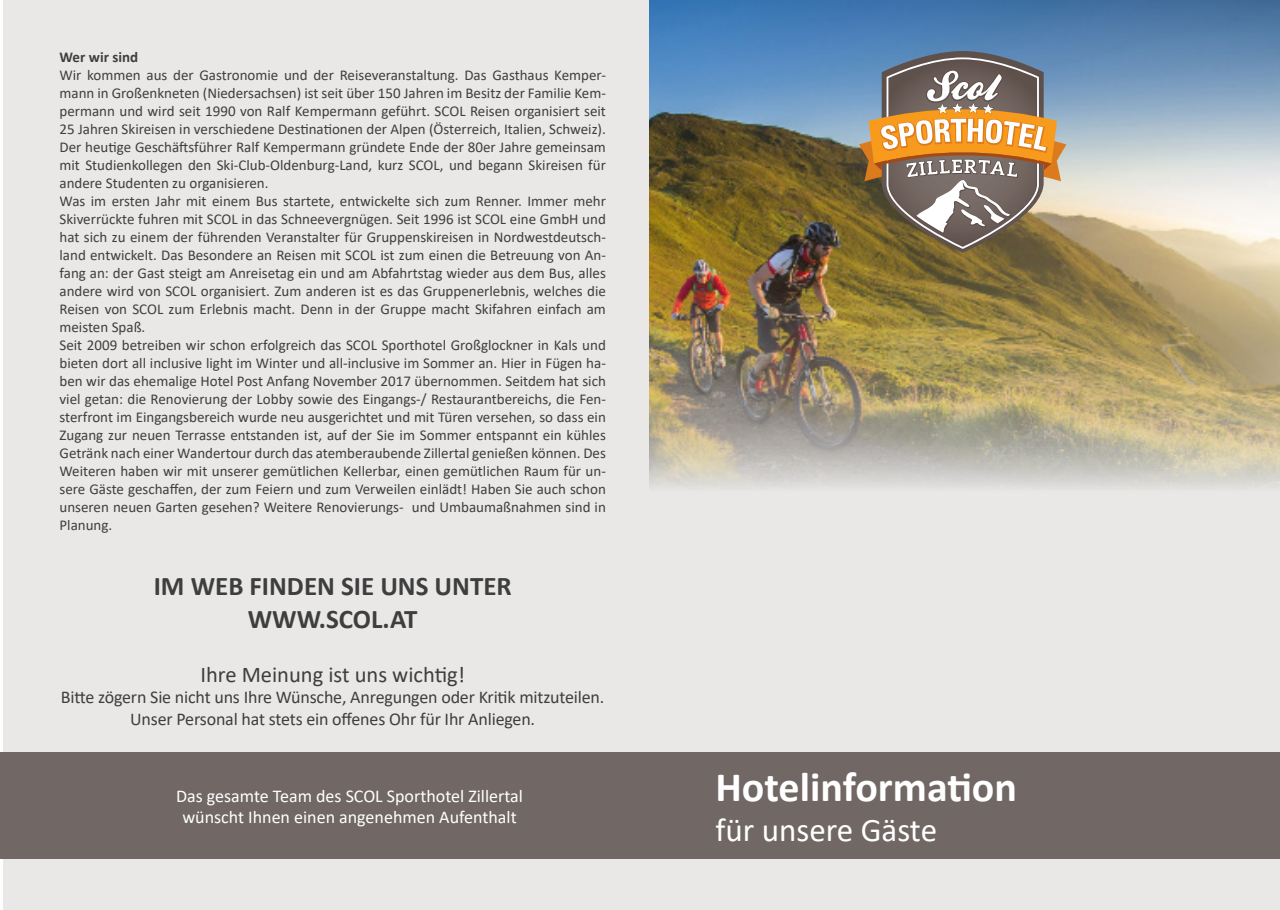
<style>
.page{position:relative;width:1280px;height:910px;background:#fff}
.page>*{position:absolute;margin:0;border:0;box-sizing:border-box;transform-origin:0 0}
.t1{font:700 42px "Calibri";color:#fff}
.t2{font:33px "Calibri";color:#fff}
.t3{font:700 27px "Calibri";color:#3e3e3f}
.t4{font:22.5px "Calibri";color:#3e3e3f}
.t5{font:18px "Calibri";letter-spacing:-.01em;color:#3e3e3f}
.t6{font:18px "Calibri";color:#fff}
.t7{font:15px/18px "Calibri";color:#3e3e3f;text-align:justify}
.t8{font:700 15px "Calibri";color:#3e3e3f}
</style>
<div class="page">
<div style="left:4px;top:0;width:1276px;height:910px;background:#e9e8e7"></div>
<img style="left:649px;top:0;width:631px;height:487px">
<div style="left:0;top:752px;width:1280px;height:106px;background:#716865"></div>
<svg style="left:859px;top:51px;width:207px;height:202px;background:#9a866e"></svg>
<p class="t8" style="left:60px;top:47px;width:80px">Wer wir sind</p>
<p class="t7" style="left:60px;top:66px;width:548px">Wir kommen aus der Gastronomie und der Reiseveranstaltung. Das Gasthaus Kemper&shy;mann in Großenkneten (Niedersachsen) ist seit über 150 Jahren im Besitz der Familie Kem&shy;permann und wird seit 1990 von Ralf Kempermann geführt. SCOL Reisen organisiert seit 25 Jahren Skireisen in verschiedene Destinationen der Alpen (Österreich, Italien, Schweiz).<br>Der heutige Geschäftsführer Ralf Kempermann gründete Ende der 80er Jahre gemeinsam mit Studienkollegen den Ski-Club-Oldenburg-Land, kurz SCOL, und begann Skireisen für andere Studenten zu organisieren.</p>
<p class="t7" style="left:60px;top:192px;width:548px">Was im ersten Jahr mit einem Bus startete, entwickelte sich zum Renner. Immer mehr Skiverrückte fuhren mit SCOL in das Schneevergnügen. Seit 1996 ist SCOL eine GmbH und hat sich zu einem der führenden Veranstalter für Gruppenskireisen in Nordwestdeutsch&shy;land entwickelt. Das Besondere an Reisen mit SCOL ist zum einen die Betreuung von An&shy;fang an: der Gast steigt am Anreisetag ein und am Abfahrtstag wieder aus dem Bus, alles andere wird von SCOL organisiert. Zum anderen ist es das Gruppenerlebnis, welches die Reisen von SCOL zum Erlebnis macht. Denn in der Gruppe macht Skifahren einfach am meisten Spaß.</p>
<p class="t7" style="left:60px;top:336px;width:548px">Seit 2009 betreiben wir schon erfolgreich das SCOL Sporthotel Großglockner in Kals und bieten dort all inclusive light im Winter und all-inclusive im Sommer an. Hier in Fügen ha&shy;ben wir das ehemalige Hotel Post Anfang November 2017 übernommen. Seitdem hat sich viel getan: die Renovierung der Lobby sowie des Eingangs-/ Restaurantbereichs, die Fen&shy;sterfront im Eingangsbereich wurde neu ausgerichtet und mit Türen versehen, so dass ein Zugang zur neuen Terrasse entstanden ist, auf der Sie im Sommer entspannt ein kühles Getränk nach einer Wandertour durch das atemberaubende Zillertal genießen können. Des Weiteren haben wir mit unserer gemütlichen Kellerbar, einen gemütlichen Raum für un&shy;sere Gäste geschaffen, der zum Feiern und zum Verweilen einlädt! Haben Sie auch schon unseren neuen Garten gesehen? Weitere Renovierungs- und Umbaumaßnahmen sind in Planung.</p>
<p class="t3" style="left:154px;top:567px;width:359px">IM WEB FINDEN SIE UNS UNTER</p>
<p class="t3" style="left:248px;top:599px;width:171px">WWW.SCOL.AT</p>
<p class="t4" style="left:200px;top:658px;width:266px">Ihre Meinung ist uns wichtig!</p>
<p class="t5" style="left:61px;top:685px;width:545px">Bitte zögern Sie nicht uns Ihre Wünsche, Anregungen oder Kritik mitzuteilen.</p>
<p class="t5" style="left:130px;top:706px;width:406px">Unser Personal hat stets ein offenes Ohr für Ihr Anliegen.</p>
<p class="t6" style="left:176px;top:783px;width:348px">Das gesamte Team des SCOL Sporthotel Zillertal</p>
<p class="t6" style="left:182px;top:805px;width:336px">wünscht Ihnen einen angenehmen Aufenthalt</p>
<p class="t1" style="left:715px;top:758px;width:303px">Hotelinformation</p>
<p class="t2" style="left:715px;top:807px;width:223px">für unsere Gäste</p>
</div>
